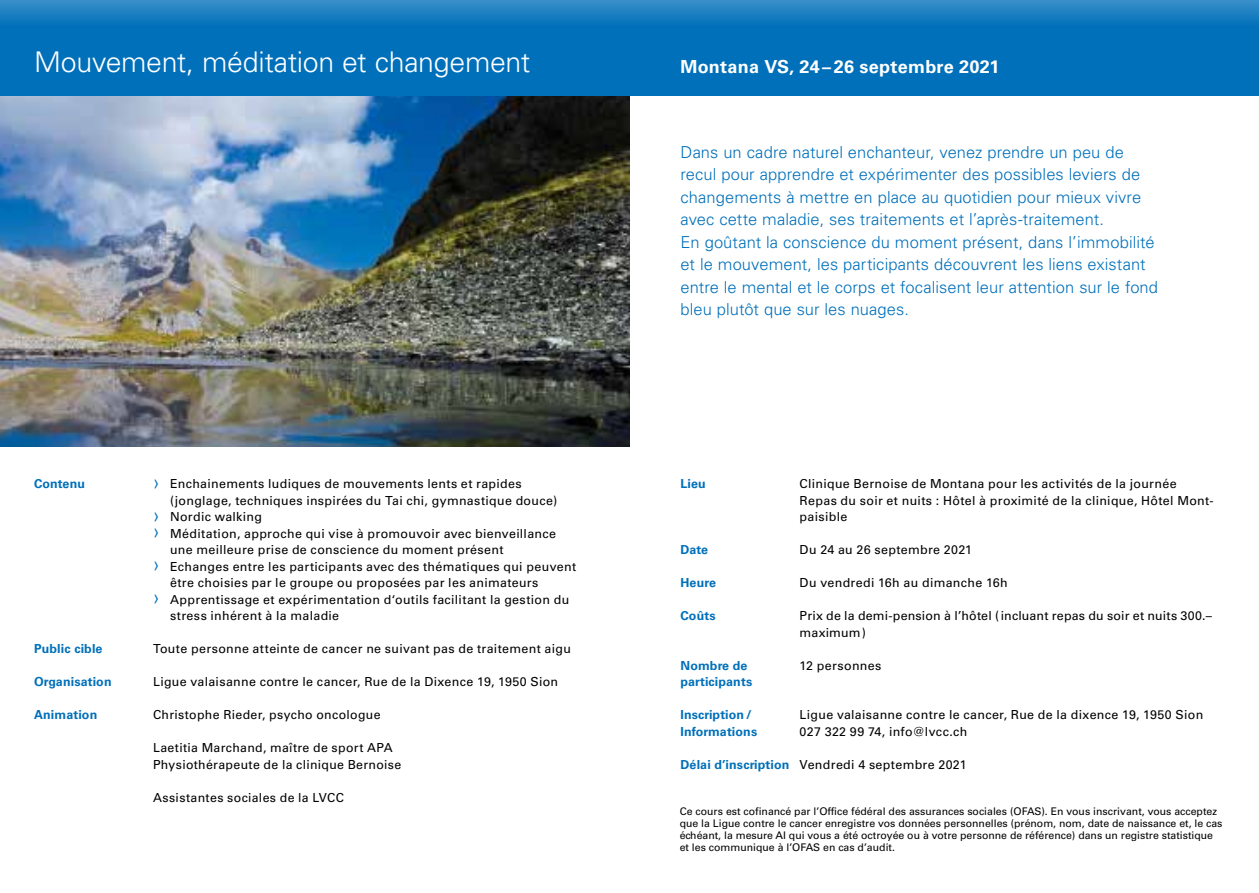
<style>
.page{position:relative;width:1259px;height:893px;background:#fff}
.page>*{position:absolute;margin:0;border:0;box-sizing:border-box;transform-origin:0 0}
.t1{font:300 28.5px "Univers LT Std";letter-spacing:-.01em;color:#fff}
.t2{font:700 18px "Univers LT Std";letter-spacing:.015em;color:#fff}
.t3{font:300 16.5px/22.5px "Univers LT Std";letter-spacing:.005em;color:#0070ba}
.t4{font:12.45px/16.5px "Univers LT Std";letter-spacing:.025em;color:#000}
.t5{font:700 12.45px/16.5px "Univers LT Std";letter-spacing:.01em;color:#0070ba}
.t6{font:10.5px/12px "Univers LT Std";color:#000}
.s1{font-weight:300;font-size:22.5px;color:#0070ba}
</style>
<div class="page">
<img style="left:0;top:96px;width:629px;height:350px">
<svg style="left:0;top:0;width:1259px;height:96px;background:#0874bc"></svg>
<h1 class="t1" style="left:34px;top:45px;width:498px">Mouvement, méditation et changement</h1>
<h2 class="t2" style="left:680px;top:56px;width:320px">Montana VS, 24 – 26 septembre 2021</h2>
<p class="t5" style="left:34px;top:476px;width:52px">Contenu</p>
<p class="t5" style="left:34px;top:641px;width:70px">Public cible</p>
<p class="t5" style="left:34px;top:674px;width:79px">Organisation</p>
<p class="t5" style="left:34px;top:707px;width:65px">Animation</p>
<p class="t4" style="left:153px;top:475px;width:370px"><span class="s1">›</span> Enchainements ludiques de mouvements lents et rapides</p>
<p class="t4" style="left:170px;top:492px;width:388px">(jonglage, techniques inspirées du Tai chi, gymnastique douce)</p>
<p class="t4" style="left:153px;top:508px;width:111px"><span class="s1">›</span> Nordic walking</p>
<p class="t4" style="left:153px;top:525px;width:404px"><span class="s1">›</span> Méditation, approche qui vise à promouvoir avec bienveillance</p>
<p class="t4" style="left:170px;top:541px;width:335px">une meilleure prise de conscience du moment présent</p>
<p class="t4" style="left:153px;top:558px;width:424px"><span class="s1">›</span> Echanges entre les participants avec des thématiques qui peuvent</p>
<p class="t4" style="left:170px;top:574px;width:370px">être choisies par le groupe ou proposées par les animateurs</p>
<p class="t4" style="left:153px;top:591px;width:418px"><span class="s1">›</span> Apprentissage et expérimentation d‘outils facilitant la gestion du</p>
<p class="t4" style="left:170px;top:607px;width:171px">stress inhérent à la maladie</p>
<p class="t4" style="left:153px;top:640px;width:419px">Toute personne atteinte de cancer ne suivant pas de traitement aigu</p>
<p class="t4" style="left:153px;top:674px;width:407px">Ligue valaisanne contre le cancer, Rue de la Dixence 19, 1950 Sion</p>
<p class="t4" style="left:153px;top:707px;width:229px">Christophe Rieder, psycho oncologue</p>
<p class="t4" style="left:153px;top:740px;width:250px">Laetitia Marchand, maître de sport APA<br>Physiothérapeute de la clinique Bernoise</p>
<p class="t4" style="left:153px;top:789px;width:192px">Assistantes sociales de la LVCC</p>
<p class="t3" style="left:680px;top:141px;width:479px">Dans un cadre naturel enchanteur, venez prendre un peu de recul pour apprendre et expérimenter des possibles leviers de changements à mettre en place au quotidien pour mieux vivre avec cette maladie, ses traitements et l’après-traitement.<br>En goûtant la conscience du moment présent, dans l’immobilité et le mouvement, les participants découvrent les liens existant entre le mental et le corps et focalisent leur attention sur le fond bleu plutôt que sur les nuages.</p>
<p class="t5" style="left:680px;top:476px;width:27px">Lieu</p>
<p class="t5" style="left:680px;top:542px;width:29px">Date</p>
<p class="t5" style="left:680px;top:575px;width:37px">Heure</p>
<p class="t5" style="left:680px;top:608px;width:37px">Coûts</p>
<p class="t5" style="left:680px;top:657px;width:73px">Nombre de participants</p>
<p class="t5" style="left:680px;top:707px;width:78px">Inscription/<br>Informations</p>
<p class="t5" style="left:680px;top:756px;width:110px">Délai d’inscription</p>
<p class="t4" style="left:799px;top:475px;width:415px">Clinique Bernoise de Montana pour les activités de la journée<br>Repas du soir et nuits : Hôtel à proximité de la clinique, Hôtel Mont&shy;paisible</p>
<p class="t4" style="left:799px;top:541px;width:174px">Du 24 au 26 septembre 2021</p>
<p class="t4" style="left:799px;top:574px;width:210px">Du vendredi 16h au dimanche 16h</p>
<p class="t4" style="left:799px;top:608px;width:414px">Prix de la demi-pension à l’hôtel (incluant repas du soir et nuits 300.– maximum)</p>
<p class="t4" style="left:799px;top:657px;width:83px">12 personnes</p>
<p class="t4" style="left:799px;top:707px;width:405px">Ligue valaisanne contre le cancer, Rue de la dixence 19, 1950 Sion<br>027 322 99 74, info@lvcc.ch</p>
<p class="t4" style="left:799px;top:756px;width:169px">Vendredi 4 septembre 2021</p>
<p class="t6" style="left:679px;top:805px;width:544px">Ce cours est cofinancé par l’Office fédéral des assurances sociales (OFAS). En vous inscrivant, vous acceptez que la Ligue contre le cancer enregistre vos données personnelles (prénom, nom, date de naissance et, le cas échéant, la mesure AI qui vous a été octroyée ou à votre personne de référence) dans un registre statistique et les communique à l’OFAS en cas d’audit.</p>
</div>
